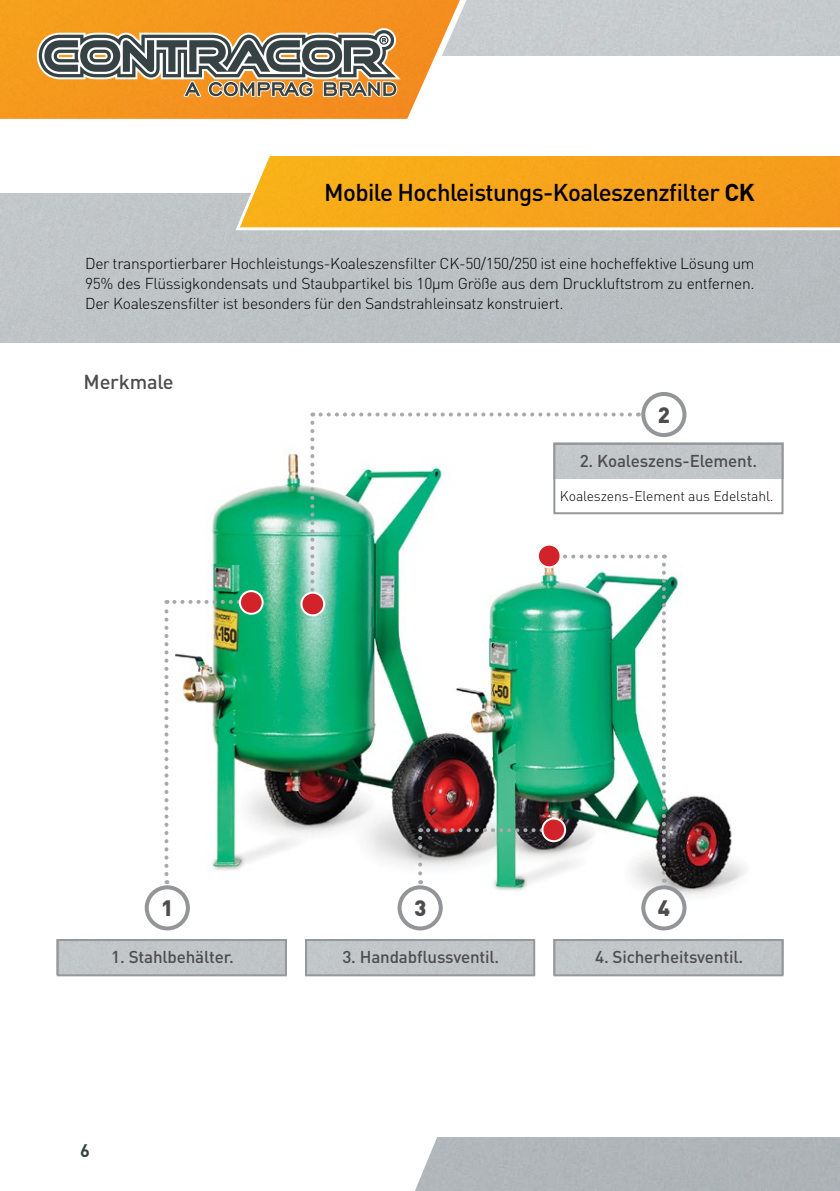
<style>
.page{position:relative;width:840px;height:1191px;background:#fff}
.page>*{position:absolute;margin:0;border:0;box-sizing:border-box;transform-origin:0 0}
.t1{font:500 24px "DIN Pro";letter-spacing:-.025em;color:#000}
.t2{font:900 22px "DIN Pro";color:#4d4d4f}
.t3{font:500 20px "DIN Pro";letter-spacing:-.01em;color:#4d4d4f}
.t4{font:700 18px "DIN Pro";color:#364244}
.t5{font:500 17px "DIN Pro";letter-spacing:-.01em;color:#4d4d4f}
.t6{font:300 15.6px/20px "DIN Pro";letter-spacing:-.02em;color:#000;text-align:justify}
.t7{font:300 14px "DIN Pro";letter-spacing:-.01em;color:#000}
.s1{font-weight:700}
</style>
<div class="page">
<div style="left:472px;top:0;width:40px;height:56px;background:#c9cdd0"></div>
<img style="left:0;top:0;width:472px;height:119px">
<svg style="left:35px;top:26px;width:370px;height:93px;background:#f39220"></svg>
<svg style="left:39px;top:30px;width:358px;height:67px"></svg>
<img style="left:144px;top:444px;width:640px;height:487px">
<svg style="left:231px;top:193px;width:608px;height:42px"></svg>
<img style="left:240px;top:156px;width:599px;height:71px">
<div style="left:556px;top:446px;width:224px;height:32px;background:#c2c7c9"></div>
<div style="left:553px;top:443px;width:230px;height:71px;border:2px solid #95979a"></div>
<div style="left:57px;top:939px;width:230px;height:37px;border:2px solid #95979a"></div>
<div style="left:305px;top:939px;width:230px;height:37px;border:2px solid #95979a"></div>
<div style="left:553px;top:939px;width:230px;height:37px;border:2px solid #95979a"></div>
<svg style="left:418px;top:828px;width:4px;height:45px"></svg>
<svg style="left:428px;top:828px;width:113px;height:4px"></svg>
<svg style="left:164px;top:600px;width:4px;height:274px"></svg>
<svg style="left:174px;top:600px;width:65px;height:4px"></svg>
<svg style="left:661px;top:554px;width:4px;height:318px"></svg>
<svg style="left:561px;top:554px;width:94px;height:4px"></svg>
<svg style="left:312px;top:412px;width:317px;height:4px"></svg>
<svg style="left:310px;top:423px;width:4px;height:168px"></svg>
<div style="left:240px;top:591px;width:22px;height:23px;background:#d2232a;border-radius:50%"></div>
<div style="left:239px;top:590px;width:24px;height:25px;border:2px solid #fff;border-radius:50%"></div>
<div style="left:301px;top:592px;width:23px;height:23px;background:#d2232a;border-radius:50%"></div>
<div style="left:300px;top:591px;width:25px;height:25px;border:2px solid #fff;border-radius:50%"></div>
<div style="left:537px;top:544px;width:23px;height:23px;background:#d2232a;border-radius:50%"></div>
<div style="left:536px;top:543px;width:25px;height:25px;border:2px solid #fff;border-radius:50%"></div>
<div style="left:542px;top:818px;width:23px;height:23px;background:#d2232a;border-radius:50%"></div>
<div style="left:541px;top:817px;width:25px;height:25px;border:2px solid #fff;border-radius:50%"></div>
<div style="left:147px;top:887px;width:41px;height:41px;background:#fff;border-radius:50%"></div>
<div style="left:145px;top:885px;width:45px;height:45px;border:4px solid #939598;border-radius:50%"></div>
<div style="left:641px;top:392px;width:45px;height:45px;border:4px solid #939598;border-radius:50%"></div>
<div style="left:399px;top:887px;width:41px;height:41px;background:#fff;border-radius:50%"></div>
<div style="left:397px;top:885px;width:45px;height:45px;border:4px solid #939598;border-radius:50%"></div>
<div style="left:643px;top:887px;width:41px;height:41px;background:#fff;border-radius:50%"></div>
<div style="left:641px;top:885px;width:45px;height:45px;border:4px solid #939598;border-radius:50%"></div>
<h1 class="t1" style="left:324px;top:177px;width:432px">Mobile Hochleistungs-Koaleszenzfilter <span class="s1">CK</span></h1>
<p class="t6" style="left:85px;top:253px;width:670px">Der transportierbarer Hochleistungs-Koaleszensfilter CK-50/150/250 ist eine hocheffektive Lösung um 95% des Flüssigkondensats und Staubpartikel bis 10µm Größe aus dem Druckluftstrom zu entfernen.<br>Der Koaleszensfilter ist besonders für den Sandstrahleinsatz konstruiert.</p>
<p class="t3" style="left:84px;top:369px;width:92px">Merkmale</p>
<h2 class="t2" style="left:161px;top:893px;width:14px">1</h2>
<h2 class="t2" style="left:657px;top:399px;width:14px">2</h2>
<p class="t5" style="left:579px;top:450px;width:179px">2. Koaleszens-Element.</p>
<p class="t7" style="left:559px;top:487px;width:215px">Koaleszens-Element aus Edelstahl.</p>
<h2 class="t2" style="left:414px;top:893px;width:14px">3</h2>
<h2 class="t2" style="left:657px;top:893px;width:14px">4</h2>
<p class="t5" style="left:111px;top:945px;width:124px">1. Stahlbehälter.</p>
<p class="t5" style="left:342px;top:945px;width:158px">3. Handabflussventil.</p>
<p class="t5" style="left:595px;top:945px;width:149px">4. Sicherheitsventil.</p>
<p class="t4" style="left:80px;top:1138px;width:11px">6</p>
</div>
